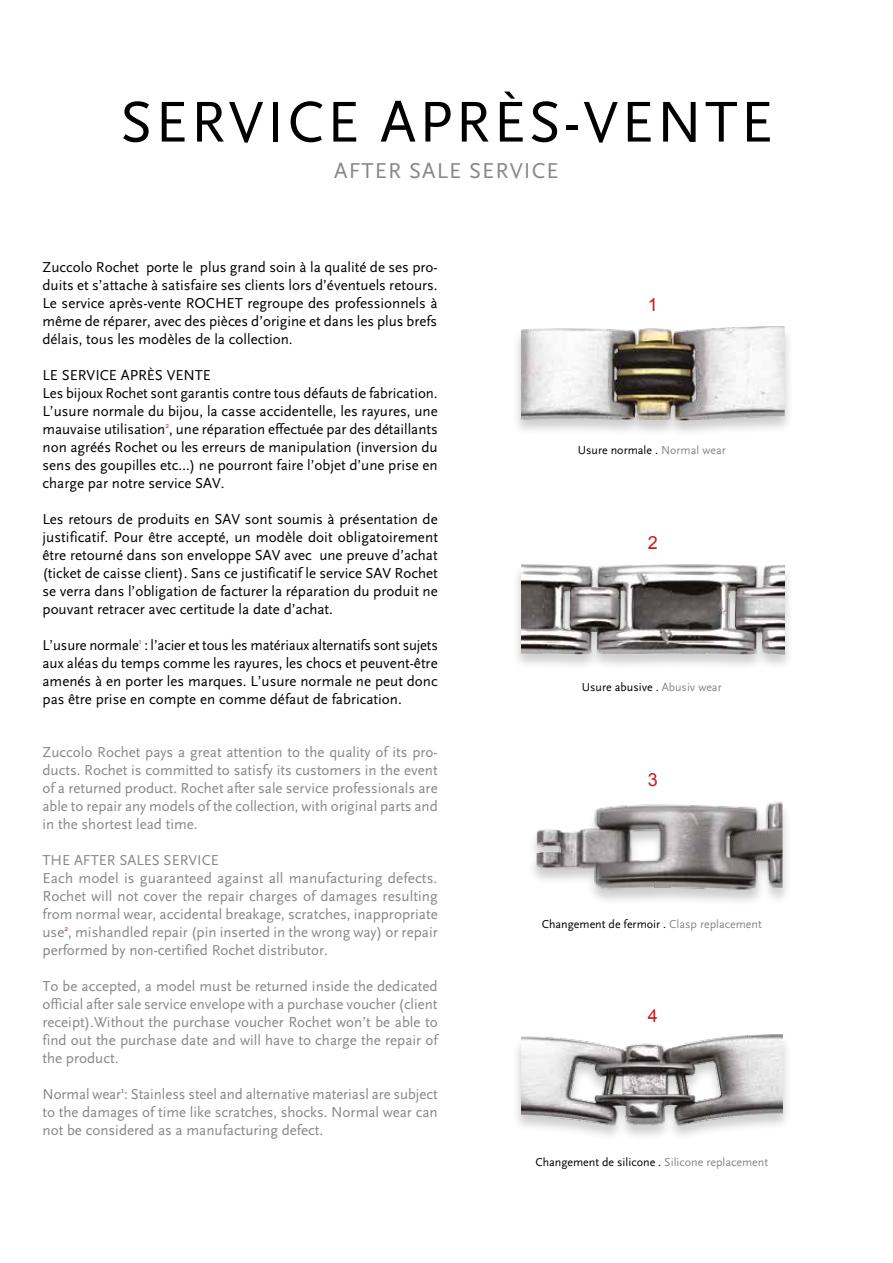
<style>
.page{position:relative;width:893px;height:1263px;background:#fff}
.page>*{position:absolute;margin:0;border:0;box-sizing:border-box;transform-origin:0 0}
.t1{font:60px "Scala Sans";letter-spacing:.05em;color:#000}
.t2{font:22.5px "Scala Sans";letter-spacing:.05em;color:#878787}
.t3{font:18px "Arial";color:#cd171a}
.t4{font:15px/18px "Scala Sans";color:#000;text-align:justify}
.t5{font:15px/18px "Scala Sans";color:#878787;text-align:justify}
.t6{font:12px "Scala Sans";color:#000}
.s1{color:#878787}
</style>
<div class="page">
<div style="left:512px;top:564px;width:282px;height:108px;background:#000;opacity:.2"></div>
<img style="left:521px;top:565px;width:264px;height:89px">
<div style="left:512px;top:325px;width:282px;height:113px;background:#000;opacity:.2"></div>
<img style="left:521px;top:326px;width:264px;height:94px">
<div style="left:528px;top:803px;width:264px;height:103px;background:#000;opacity:.2"></div>
<img style="left:536px;top:802px;width:246px;height:89px">
<div style="left:512px;top:1034px;width:280px;height:108px;background:#000;opacity:.2"></div>
<img style="left:521px;top:1034px;width:261px;height:93px">
<h1 class="t1" style="left:120px;top:89px;width:654px">SERVICE APRÈS-VENTE</h1>
<h2 class="t2" style="left:334px;top:158px;width:226px">AFTER SALE SERVICE</h2>
<p class="t4" style="left:43px;top:259px;width:397px">Zuccolo Rochet porte le plus grand soin à la qualité de ses pro&shy;duits et s’attache à satisfaire ses clients lors d’éventuels retours.<br>Le service après-vente ROCHET regroupe des professionnels à même de réparer, avec des pièces d’origine et dans les plus brefs délais, tous les modèles de la collection.</p>
<p class="t4" style="left:43px;top:367px;width:397px;text-align:left">LE SERVICE APRÈS VENTE<br>Les bijoux Rochet sont garantis contre tous défauts de fabrication.<br>L’usure normale du bijou, la casse accidentelle, les rayures, une mauvaise utilisation<sup>2</sup>, une réparation effectuée par des détaillants non agréés Rochet ou les erreurs de manipulation (inversion du sens des goupilles etc…) ne pourront faire l’objet d’une prise en charge par notre service SAV.</p>
<p class="t4" style="left:43px;top:511px;width:397px">Les retours de produits en SAV sont soumis à présentation de justificatif. Pour être accepté, un modèle doit obligatoirement être retourné dans son enveloppe SAV avec une preuve d’achat (ticket de caisse client). Sans ce justificatif le service SAV Rochet se verra dans l’obligation de facturer la réparation du produit ne pouvant retracer avec certitude la date d’achat.</p>
<p class="t4" style="left:43px;top:637px;width:397px">L’usure normale<sup>1</sup> : l’acier et tous les matériaux alternatifs sont sujets aux aléas du temps comme les rayures, les chocs et peuvent-être amenés à en porter les marques. L’usure normale ne peut donc pas être prise en compte en comme défaut de fabrication.</p>
<p class="t5" style="left:43px;top:743px;width:397px">Zuccolo Rochet pays a great attention to the quality of its pro&shy;ducts. Rochet is committed to satisfy its customers in the event of a returned product. Rochet after sale service professionals are able to repair any models of the collection, with original parts and in the shortest lead time.</p>
<p class="t5" style="left:43px;top:851px;width:397px;text-align:left">THE AFTER SALES SERVICE<br>Each model is guaranteed against all manufacturing defects.<br>Rochet will not cover the repair charges of damages resulting from normal wear, accidental breakage, scratches, inappropriate use<sup>2</sup>, mishandled repair (pin inserted in the wrong way) or repair performed by non-certified Rochet distributor.</p>
<p class="t5" style="left:43px;top:977px;width:397px">To be accepted, a model must be returned inside the dedicated official after sale service envelope with a purchase voucher (client receipt).Without the purchase voucher Rochet won’t be able to find out the purchase date and will have to charge the repair of the product.</p>
<p class="t5" style="left:43px;top:1085px;width:397px">Normal wear<sup>1</sup>: Stainless steel and alternative materiasl are subject to the damages of time like scratches, shocks. Normal wear can not be considered as a manufacturing defect.</p>
<p class="t3" style="left:648px;top:293px;width:12px">1</p>
<p class="t6" style="left:578px;top:444px;width:149px">Usure normale . <span class="s1">Normal wear</span></p>
<p class="t3" style="left:648px;top:530px;width:12px">2</p>
<p class="t6" style="left:582px;top:681px;width:141px">Usure abusive . <span class="s1">Abusiv wear</span></p>
<p class="t3" style="left:648px;top:768px;width:12px">3</p>
<p class="t6" style="left:542px;top:918px;width:221px">Changement de fermoir . <span class="s1">Clasp replacement</span></p>
<p class="t3" style="left:648px;top:1004px;width:12px">4</p>
<p class="t6" style="left:535px;top:1155px;width:234px">Changement de silicone . <span class="s1">Silicone replacement</span></p>
</div>
